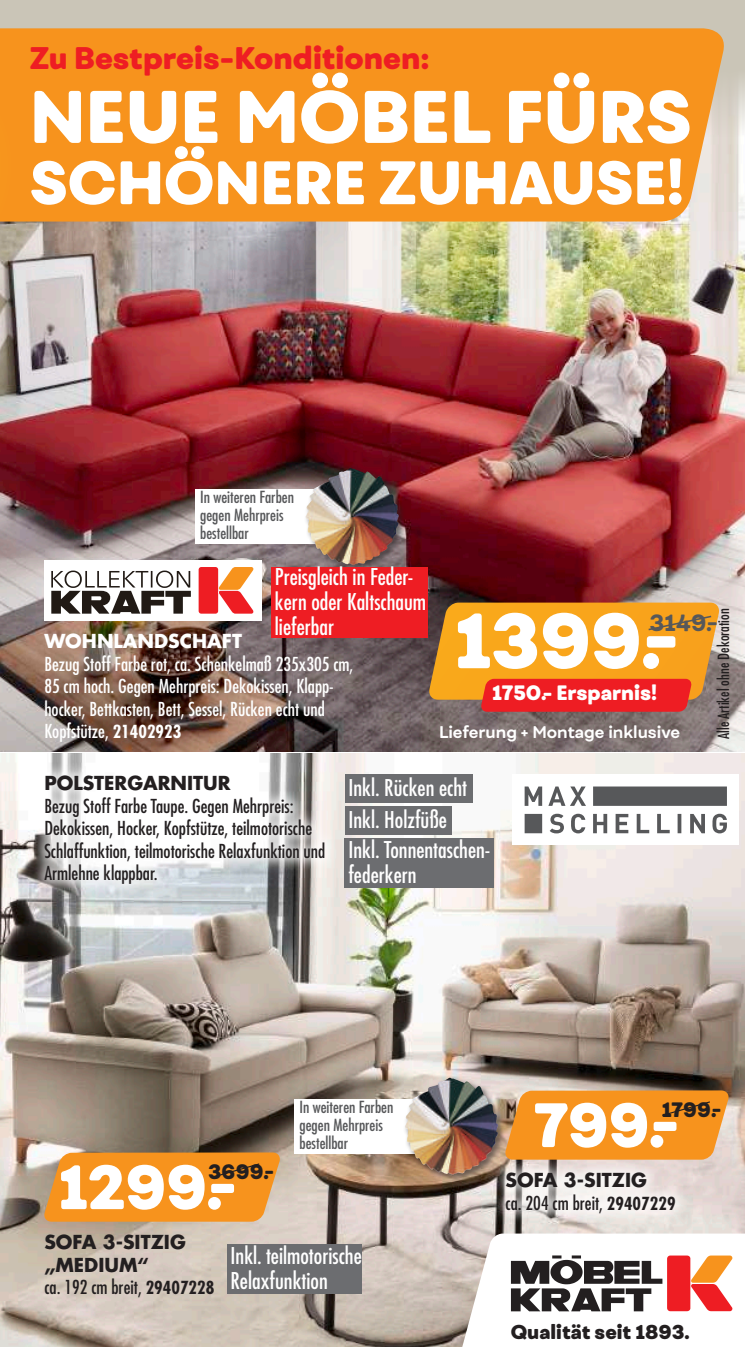
<style>
.page{position:relative;width:745px;height:1347px;background:#fff}
.page>*{position:absolute;margin:0;border:0;box-sizing:border-box;transform-origin:0 0}
.t1{font:800 75px "Fibra One";color:#fff}
.t2{font:800 71.25px "Fibra One";color:#fff}
.t3{font:800 60px "Fibra One";letter-spacing:-.01em;color:#fff}
.t4{font:800 58.75px "Fibra One";color:#fff}
.t5{font:800 30px "Fibra One";color:#ee1d23}
.t6{font:condensed 22.5px/25px "Futura Std";color:#fff}
.t7{font:800 22.5px "Fibra One";color:#57585a}
.t8{font:800 20px "Fibra One";color:#fff}
.t9{font:800 20px "Fibra One";letter-spacing:.01em;color:#231f20}
.t10{font:800 19.25px "Fibra One";color:#231f20}
.t11{font:condensed 18.75px/22.5px "Futura Std";color:#231f20}
.t12{font:condensed 18.75px/22.5px "Futura Std";color:#fff}
.t13{font:700 18.75px/22.5px "Futura Std";color:#231f20}
.t14{font:700 18.75px "Futura Std";color:#fff}
.t15{font:condensed 16.25px/18px "Futura Std";color:#57585a}
.t16{font:700 16.25px "Fibra One";color:#fff}
.t17{font:condensed 15px "Futura Std";color:#231f20}
.s1{font-weight:700;font-size:17.5px}
.s2{font-weight:400;font-stretch:condensed}
.s3{font-stretch:condensed;font-size:17.5px}
.s4{font-weight:700;font-stretch:normal}
</style>
<div class="page">
<img style="left:0;top:753px;width:744px;height:593px">
<div style="left:0;top:0;width:744px;height:751px;background:#cac5b7"></div>
<img style="left:0;top:80px;width:744px;height:671px">
<div style="left:195px;top:489px;width:136px;height:55px;background:#fff"></div>
<div style="left:304px;top:466px;width:102px;height:106px;background:#231f20;opacity:.55"></div>
<img style="left:305px;top:468px;width:44px;height:85px">
<div style="left:294px;top:1098px;width:137px;height:55px;background:#fff"></div>
<div style="left:403px;top:1076px;width:102px;height:106px;background:#231f20;opacity:.55"></div>
<img style="left:404px;top:1078px;width:45px;height:85px">
<div style="left:0;top:28px;width:728px;height:193px;background:#f7931d"></div>
<div style="left:44px;top:560px;width:217px;height:60px;background:#fff"></div>
<svg style="left:198px;top:567px;width:56px;height:46px"></svg>
<svg style="left:51px;top:570px;width:140px;height:43px"></svg>
<svg style="left:428px;top:602px;width:291px;height:109px;background:#e98224"></svg>
<div style="left:271px;top:567px;width:156px;height:71px;background:#ee1d23"></div>
<div style="left:30px;top:761px;width:308px;height:137px;background:#fff;opacity:.8"></div>
<svg style="left:39px;top:1152px;width:246px;height:69px;background:#f0972e"></svg>
<svg style="left:499px;top:1090px;width:234px;height:69px;background:#ef962d"></svg>
<div style="left:491px;top:1158px;width:198px;height:68px;background:#fff;opacity:.77"></div>
<div style="left:344px;top:774px;width:128px;height:29px;background:#6c6d70"></div>
<div style="left:344px;top:806px;width:107px;height:28px;background:#6c6d70"></div>
<div style="left:344px;top:838px;width:149px;height:50px;background:#6c6d70"></div>
<div style="left:227px;top:1244px;width:134px;height:49px;background:#6c6d70"></div>
<div style="left:512px;top:774px;width:226px;height:71px;background:#fff"></div>
<svg style="left:524px;top:786px;width:202px;height:47px"></svg>
<svg style="left:458px;top:1233px;width:286px;height:113px"></svg>
<h3 class="t5" style="left:30px;top:38px;width:401px">Zu Bestpreis-Konditionen:</h3>
<h2 class="t2" style="left:30px;top:70px;width:663px">NEUE MÖBEL FÜRS</h2>
<h3 class="t4" style="left:30px;top:144px;width:655px">SCHÖNERE ZUHAUSE!</h3>
<p class="t15" style="left:200px;top:488px;width:95px">In weiteren Farben gegen Mehrpreis bestellbar</p>
<p class="t6" style="left:275px;top:564px;width:153px">Preisgleich in Feder&shy;kern oder Kaltschaum lieferbar</p>
<p class="t14" style="left:44px;top:628px;width:199px">WOHNLANDSCHAFT</p>
<p class="t12" style="left:44px;top:652px;width:310px">Bezug Stoff Farbe rot, ca. Schenkelmaß 235x305 cm, 85 cm hoch. Gegen Mehrpreis: Dekokissen, Klapp&shy;hocker, Bettkasten, Bett, Sessel, Rücken echt und Kopfstütze, <span class="s1">21402923</span></p>
<p class="t17" style="left:714px;top:739px;width:132px;rotate:-90deg">Alle Artikel ohne Dekoration</p>
<h1 class="t1" style="left:454px;top:591px;width:226px">1399.-</h1>
<p class="t7" style="left:649px;top:608px;width:70px">3149.-</p>
<p class="t8" style="left:492px;top:680px;width:166px">1750.- Ersparnis!</p>
<p class="t16" style="left:438px;top:722px;width:242px">Lieferung + Montage inklusive</p>
<p class="t13" style="left:44px;top:771px;width:188px">POLSTERGARNITUR</p>
<p class="t11" style="left:44px;top:794px;width:282px">Bezug Stoff Farbe Taupe. Gegen Mehrpreis:<br>Dekokissen, Hocker, Kopfstütze, teilmotorische Schlaffunktion, teilmotorische Relaxfunktion und Armlehne klappbar.</p>
<p class="t6" style="left:348px;top:772px;width:143px;line-height:31px">Inkl. Rücken echt<br>Inkl. Holzfüße<br>Inkl. Tonnentaschen-</p>
<p class="t6" style="left:348px;top:862px;width:70px">federkern</p>
<p class="t9" style="left:208px;top:1158px;width:67px">3699.-</p>
<h3 class="t3" style="left:58px;top:1147px;width:180px">1299.-</h3>
<p class="t15" style="left:299px;top:1097px;width:95px">In weiteren Farben gegen Mehrpreis bestellbar</p>
<p class="t13" style="left:44px;top:1230px;width:171px">SOFA 3-SITZIG „MEDIUM“<br><span class="s2">ca. 192 cm breit,</span> <span class="s3">29407228</span></p>
<p class="t6" style="left:230px;top:1242px;width:133px">Inkl. teilmotorische<br>Relaxfunktion</p>
<p class="t9" style="left:661px;top:1096px;width:61px">1799.-</p>
<h3 class="t3" style="left:533px;top:1085px;width:147px">799.-</h3>
<p class="t11" style="left:505px;top:1168px;width:171px"><span class="s4">SOFA 3-SITZIG<br></span>ca. 204 cm breit, <span class="s1">29407229</span></p>
<p class="t10" style="left:510px;top:1318px;width:180px">Qualität seit 1893.</p>
</div>
